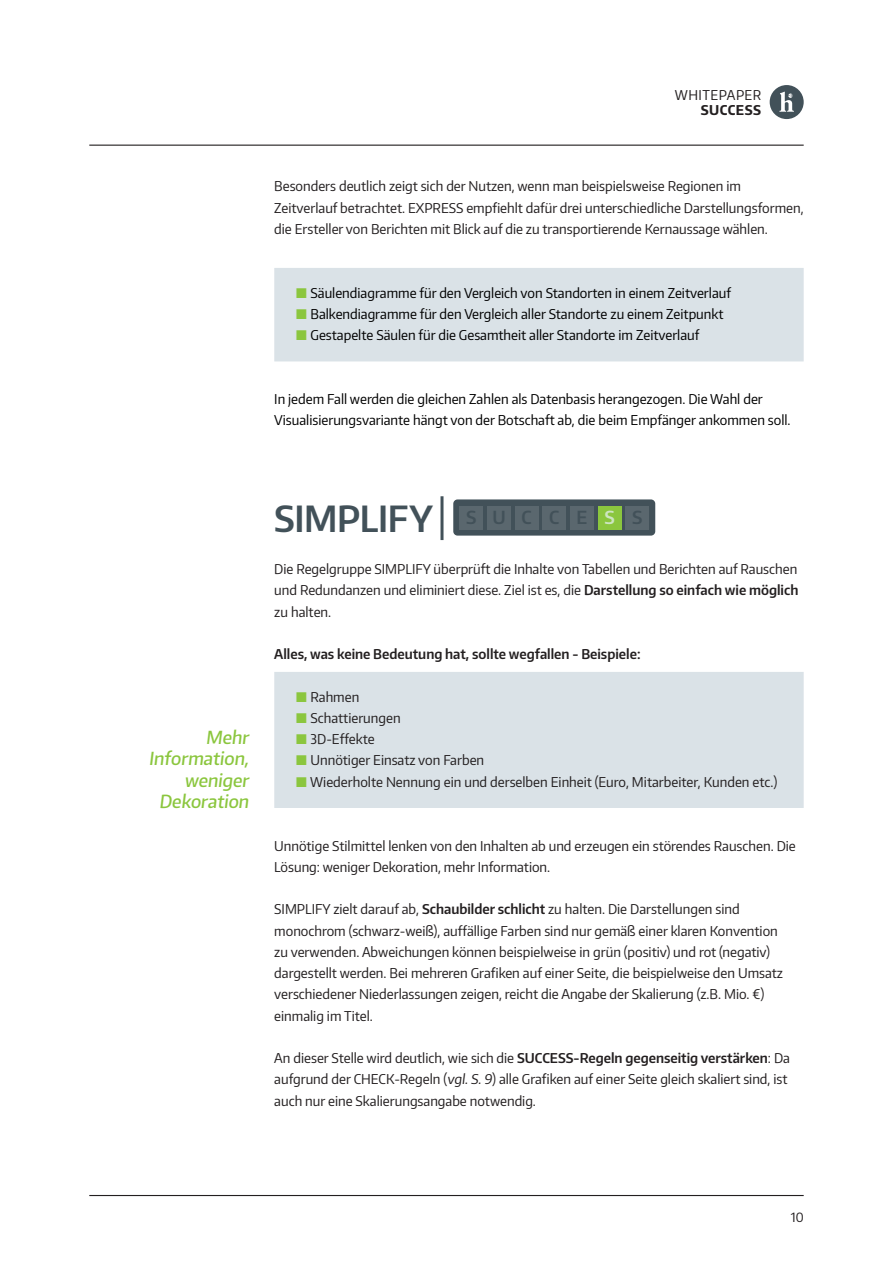
<style>
.page{position:relative;width:893px;height:1263px;background:#fff}
.page>*{position:absolute;margin:0;border:0;box-sizing:border-box;transform-origin:0 0}
.t1{font:700 36px "Encode CP Semi";letter-spacing:-.01em;color:#425159}
.t2{font:18px/21.3px "Encode CP Medium";color:#8bc63e;text-align:right}
.t3{font:13.5px/21.3px "Encode CP Regular";color:#231f20}
.t4{font:13.5px/21.3px "Encode CP Regular";color:#000}
.t5{font:700 13.5px "Encode CP Semi";color:#231f20}
.t6{font:13.5px "Encode CP Regular";letter-spacing:.03em;color:#231f20}
.t7{font:13.5px "Encode CP Bold";letter-spacing:.035em;color:#231f20}
.t8{font:12.75px "Encode CP Regular";color:#231f20}
.s1{font-family:"Encode CP Semi";font-weight:700}
</style>
<div class="page">
<hr style="left:89px;top:145px;width:715px;height:1px;background:#231f20">
<hr style="left:89px;top:1195px;width:715px;height:1px;background:#231f20">
<svg style="left:770px;top:85px;width:34px;height:34px"></svg>
<div style="left:274px;top:268px;width:530px;height:93px;background:#dae2e7"></div>
<div style="left:274px;top:672px;width:530px;height:136px;background:#dae2e7"></div>
<hr style="left:440px;top:496px;width:3px;height:44px;background:#425159">
<div style="left:453px;top:499px;width:202px;height:37px;background:#425159;border-radius:4px"></div>
<div style="left:460px;top:506px;width:23px;height:23px;background:#5a676e"></div>
<div style="left:487px;top:506px;width:24px;height:23px;background:#5a676e"></div>
<div style="left:515px;top:506px;width:23px;height:23px;background:#5a676e"></div>
<div style="left:543px;top:506px;width:23px;height:23px;background:#5a676e"></div>
<div style="left:570px;top:506px;width:24px;height:23px;background:#5a676e"></div>
<div style="left:598px;top:506px;width:23px;height:23px;background:#8bc63e"></div>
<div style="left:625px;top:506px;width:24px;height:23px;background:#5a676e"></div>
<p class="t6" style="left:675px;top:86px;width:88px">WHITEPAPER</p>
<p class="t7" style="left:701px;top:101px;width:62px">SUCCESS</p>
<p class="t3" style="left:274px;top:175px;width:531px">Besonders deutlich zeigt sich der Nutzen, wenn man beispielsweise Regionen im<br>Zeitverlauf betrachtet. EXPRESS empfiehlt dafür drei unterschiedliche Darstellungsformen, die Ersteller von Berichten mit Blick auf die zu transportierende Kernaussage wählen.</p>
<p class="t4" style="left:311px;top:282px;width:422px">Säulendiagramme für den Vergleich von Standorten in einem Zeitverlauf<br>Balkendiagramme für den Vergleich aller Standorte zu einem Zeitpunkt<br>Gestapelte Säulen für die Gesamtheit aller Standorte im Zeitverlauf</p>
<p class="t4" style="left:274px;top:388px;width:518px">In jedem Fall werden die gleichen Zahlen als Datenbasis herangezogen. Die Wahl der<br>Visualisierungsvariante hängt von der Botschaft ab, die beim Empfänger ankommen soll.</p>
<h2 class="t2" style="left:149px;top:726px;width:104px">Mehr<br>Information, weniger<br>Dekoration</h2>
<h1 class="t1" style="left:274px;top:494px;width:370px">SIMPLIFY <sup>S</sup> <sup>U</sup> <sup>C</sup> <sup>C</sup> <sup>E</sup> <sup>S</sup> <sup>S</sup></h1>
<p class="t3" style="left:274px;top:558px;width:526px;text-align:justify">Die Regelgruppe SIMPLIFY überprüft die Inhalte von Tabellen und Berichten auf Rauschen und Redundanzen und eliminiert diese. Ziel ist es, die <span class="s1">Darstellung so einfach wie möglich </span>zu halten.</p>
<p class="t5" style="left:274px;top:645px;width:368px">Alles, was keine Bedeutung hat, sollte wegfallen - Beispiele:</p>
<p class="t3" style="left:310px;top:685px;width:469px">Rahmen<br>Schattierungen<br>3D-Effekte<br>Unnötiger Einsatz von Farben<br>Wiederholte Nennung ein und derselben Einheit (Euro, Mitarbeiter, Kunden etc.)</p>
<p class="t3" style="left:274px;top:834px;width:523px">Unnötige Stilmittel lenken von den Inhalten ab und erzeugen ein störendes Rauschen. Die<br>Lösung: weniger Dekoration, mehr Information.</p>
<p class="t3" style="left:274px;top:898px;width:510px">SIMPLIFY zielt darauf ab, <span class="s1">Schaubilder schlicht</span> zu halten. Die Darstellungen sind monochrom (schwarz-weiß), auffällige Farben sind nur gemäß einer klaren Konvention zu verwenden. Abweichungen können beispielweise in grün (positiv) und rot (negativ) dargestellt werden. Bei mehreren Grafiken auf einer Seite, die beispielweise den Umsatz verschiedener Niederlassungen zeigen, reicht die Angabe der Skalierung (z.B. Mio. €) einmalig im Titel.</p>
<p class="t3" style="left:274px;top:1047px;width:517px">An dieser Stelle wird deutlich, wie sich die <span class="s1">SUCCESS-Regeln gegenseitig verstärken</span>: Da aufgrund der CHECK-Regeln (vgl. S. 9) alle Grafiken auf einer Seite gleich skaliert sind, ist auch nur eine Skalierungsangabe notwendig.</p>
<p class="t8" style="left:791px;top:1209px;width:14px">10</p>
</div>
